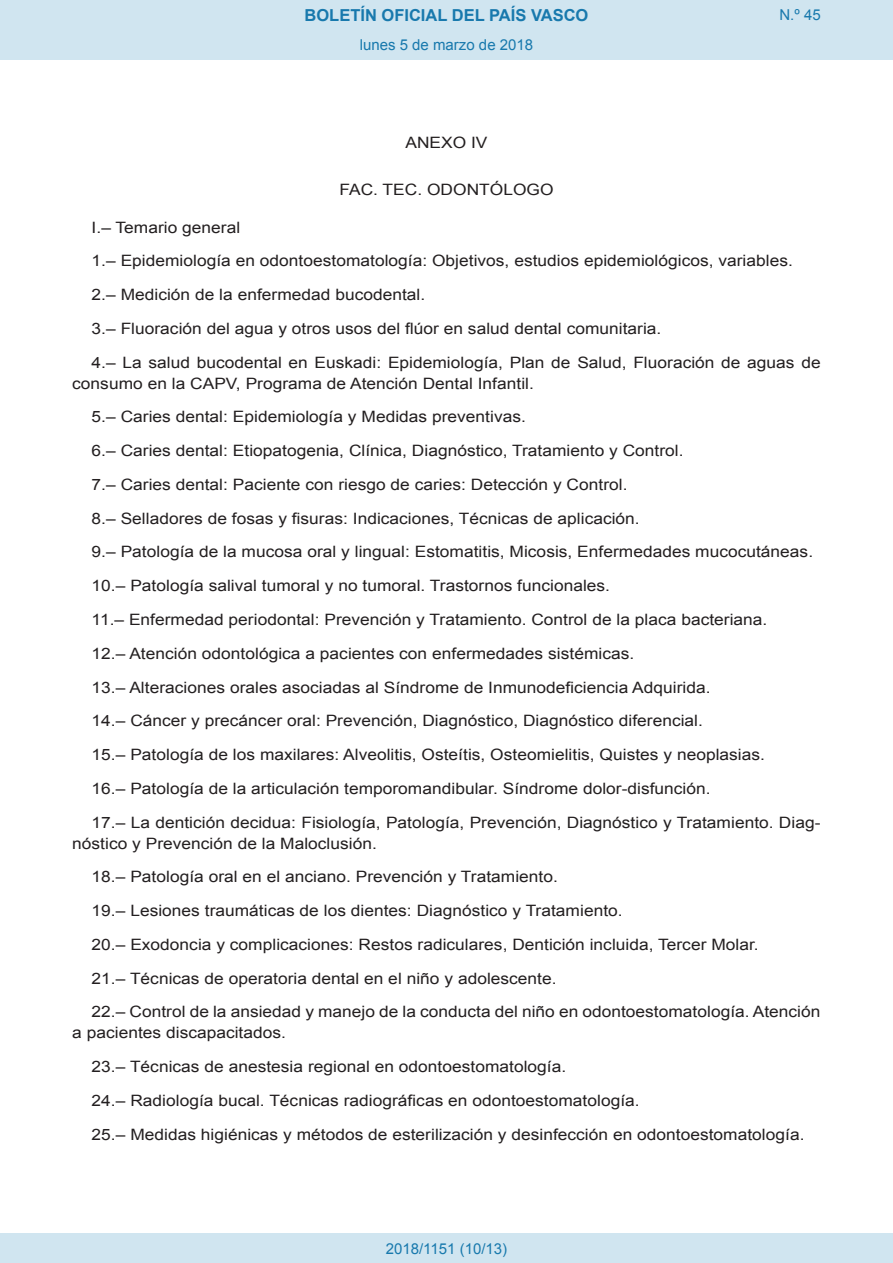
<style>
.page{position:relative;width:893px;height:1263px;background:#fff}
.page>*{position:absolute;margin:0;border:0;box-sizing:border-box;transform-origin:0 0}
.t1{font:700 16.5px "Arial";color:#1879ad}
.BOPVDetalle{font:15.6px/21px "Arial";color:#231f20;scale:1.11 1}
.BOPVClave{font:15.6px "Arial";color:#231f20;scale:1.11 1}
.Paginacion_Centro{font:15px "Arial";color:#1879ad}
</style>
<div class="page">
<div style="left:0;top:0;width:893px;height:60px;background:#d0e5f0"></div>
<div style="left:0;top:1233px;width:893px;height:30px;background:#d0e5f0"></div>
<p class="t1" style="left:305px;top:4px;width:285px">BOLETÍN OFICIAL DEL PAÍS VASCO</p>
<p class="Paginacion_Centro" style="left:360px;top:35px;width:175px">lunes 5 de marzo de 2018</p>
<p class="BOPVClave" style="left:405px;top:132px;width:75px">ANEXO IV</p>
<p class="BOPVClave" style="left:339px;top:179px;width:194px">FAC. TEC. ODONTÓLOGO</p>
<p class="Paginacion_Centro" style="left:779px;top:5px;width:43px">N.º 45</p>
<p class="BOPVDetalle" style="left:92px;top:217px;width:135px">I.– Temario general</p>
<p class="BOPVDetalle" style="left:92px;top:251px;width:633px">1.– Epidemiología en odontoestomatología: Objetivos, estudios epidemiológicos, variables.</p>
<p class="BOPVDetalle" style="left:92px;top:284px;width:302px">2.– Medición de la enfermedad bucodental.</p>
<p class="BOPVDetalle" style="left:92px;top:318px;width:515px">3.– Fluoración del agua y otros usos del flúor en salud dental comunitaria.</p>
<p class="BOPVDetalle" style="left:72px;top:352px;width:676px;text-indent:19px">4.– La salud bucodental en Euskadi: Epidemiología, Plan de Salud, Fluoración de aguas de consumo en la CAPV, Programa de Atención Dental Infantil.</p>
<p class="BOPVDetalle" style="left:92px;top:407px;width:393px">5.– Caries dental: Epidemiología y Medidas preventivas.</p>
<p class="BOPVDetalle" style="left:92px;top:440px;width:535px">6.– Caries dental: Etiopatogenia, Clínica, Diagnóstico, Tratamiento y Control.</p>
<p class="BOPVDetalle" style="left:92px;top:474px;width:484px">7.– Caries dental: Paciente con riesgo de caries: Detección y Control.</p>
<p class="BOPVDetalle" style="left:92px;top:508px;width:495px">8.– Selladores de fosas y fisuras: Indicaciones, Técnicas de aplicación.</p>
<p class="BOPVDetalle" style="left:92px;top:542px;width:651px">9.– Patología de la mucosa oral y lingual: Estomatitis, Micosis, Enfermedades mucocutáneas.</p>
<p class="BOPVDetalle" style="left:92px;top:575px;width:469px">10.– Patología salival tumoral y no tumoral. Trastornos funcionales.</p>
<p class="BOPVDetalle" style="left:92px;top:609px;width:610px">11.– Enfermedad periodontal: Prevención y Tratamiento. Control de la placa bacteriana.</p>
<p class="BOPVDetalle" style="left:92px;top:643px;width:490px">12.– Atención odontológica a pacientes con enfermedades sistémicas.</p>
<p class="BOPVDetalle" style="left:92px;top:677px;width:559px">13.– Alteraciones orales asociadas al Síndrome de Inmunodeficiencia Adquirida.</p>
<p class="BOPVDetalle" style="left:92px;top:710px;width:552px">14.– Cáncer y precáncer oral: Prevención, Diagnóstico, Diagnóstico diferencial.</p>
<p class="BOPVDetalle" style="left:92px;top:744px;width:608px">15.– Patología de los maxilares: Alveolitis, Osteítis, Osteomielitis, Quistes y neoplasias.</p>
<p class="BOPVDetalle" style="left:92px;top:778px;width:559px">16.– Patología de la articulación temporomandibular. Síndrome dolor-disfunción.</p>
<p class="BOPVDetalle" style="left:72px;top:812px;width:676px;text-indent:19px">17.– La dentición decidua: Fisiología, Patología, Prevención, Diagnóstico y Tratamiento. Diag&shy;nóstico y Prevención de la Maloclusión.</p>
<p class="BOPVDetalle" style="left:92px;top:866px;width:422px">18.– Patología oral en el anciano. Prevención y Tratamiento.</p>
<p class="BOPVDetalle" style="left:92px;top:900px;width:480px">19.– Lesiones traumáticas de los dientes: Diagnóstico y Tratamiento.</p>
<p class="BOPVDetalle" style="left:92px;top:934px;width:602px">20.– Exodoncia y complicaciones: Restos radiculares, Dentición incluida, Tercer Molar.</p>
<p class="BOPVDetalle" style="left:92px;top:968px;width:420px">21.– Técnicas de operatoria dental en el niño y adolescente.</p>
<p class="BOPVDetalle" style="left:72px;top:1001px;width:675px;text-indent:19px">22.– Control de la ansiedad y manejo de la conducta del niño en odontoestomatología. Atención a pacientes discapacitados.</p>
<p class="BOPVDetalle" style="left:92px;top:1056px;width:429px">23.– Técnicas de anestesia regional en odontoestomatología.</p>
<p class="BOPVDetalle" style="left:92px;top:1090px;width:495px">24.– Radiología bucal. Técnicas radiográficas en odontoestomatología.</p>
<p class="BOPVDetalle" style="left:92px;top:1124px;width:644px">25.– Medidas higiénicas y métodos de esterilización y desinfección en odontoestomatología.</p>
<p class="Paginacion_Centro" style="left:386px;top:1238px;width:123px">2018/1151 (10/13)</p>
</div>
